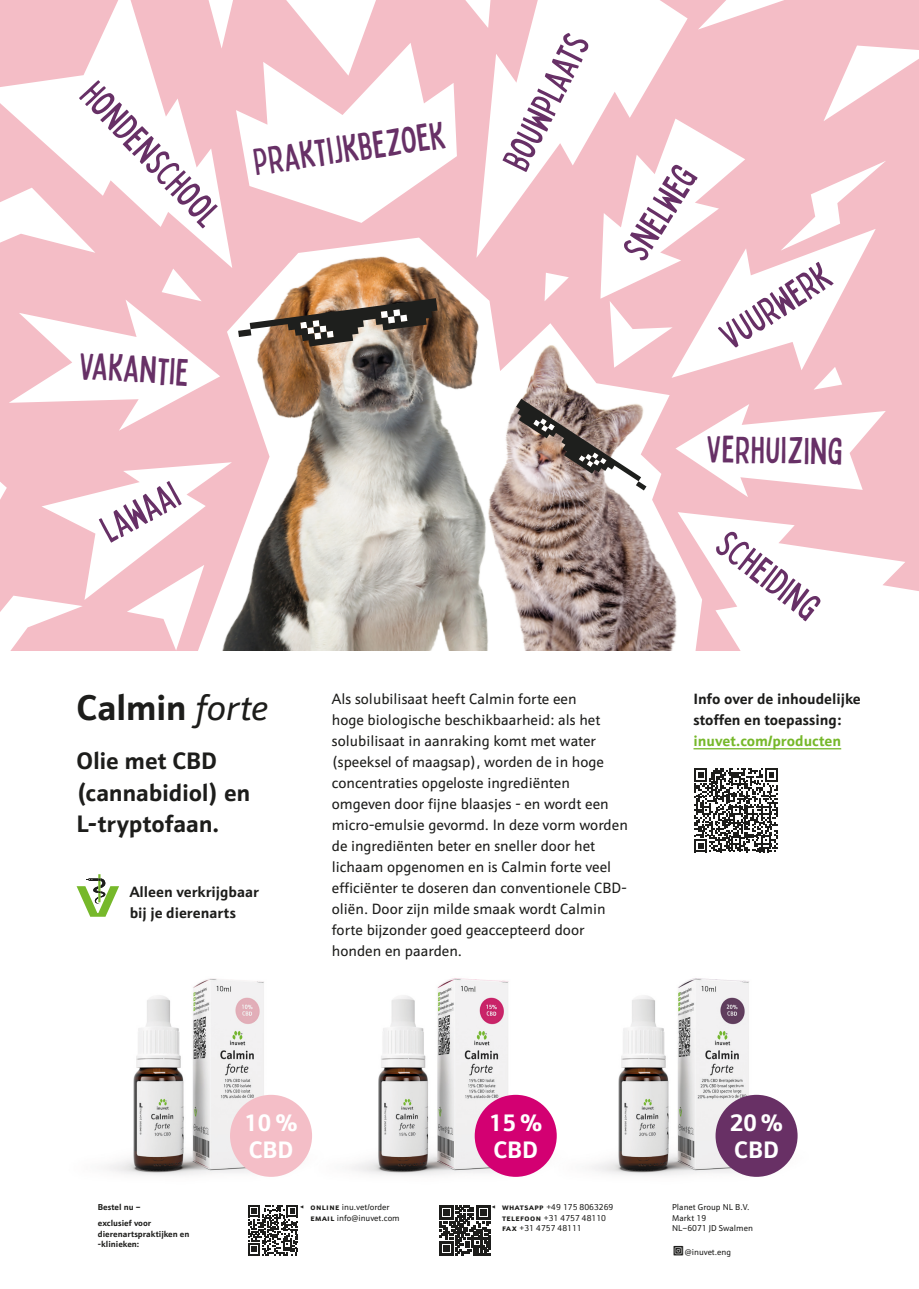
<style>
.page{position:relative;width:919px;height:1289px;background:#fff}
.page>*{position:absolute;margin:0;border:0;box-sizing:border-box;transform-origin:0 0}
.t1{font:condensed 37.65px "Bobby Jones";color:#673066}
.t2{font:700 36px "Schnebel Sans ME";letter-spacing:-.02em;color:#1d1d1b}
.t3{font:700 24px/31.5px "Schnebel Sans ME";letter-spacing:-.005em;color:#1d1d1b}
.t4{font:700 24px/27px "Schnebel Sans ME";color:#fff}
.t5{font:15px/21px "Schnebel Sans ME";color:#1d1d1b}
.t6{font:700 15px/21px "Schnebel Sans ME";color:#1d1d1b}
.t7{font:700 15px "Schnebel Sans ME";color:#76b82a}
.t8{font:8.7px/10.5px "Schnebel Sans ME";color:#1d1d1b}
.t9{font:700 8.7px/15.8px "Schnebel Sans ME";color:#1d1d1b}
.s1{font-weight:400;font-style:italic}
.s2{font-weight:700}
</style>
<div class="page">
<hr style="left:693px;top:748px;width:148px;height:1px;background:#76b82a">
<img style="left:0;top:223px;width:600px;height:428px">
<img style="left:244px;top:316px;width:622px;height:335px">
<svg style="left:476px;top:0;width:211px;height:258px"></svg>
<svg style="left:0;top:0;width:232px;height:268px;fill:#f4bdc6"></svg>
<svg style="left:677px;top:512px;width:241px;height:139px"></svg>
<svg style="left:675px;top:404px;width:210px;height:93px"></svg>
<svg style="left:698px;top:0;width:117px;height:30px"></svg>
<img style="left:238px;top:298px;width:199px;height:48px">
<svg style="left:516px;top:399px;width:130px;height:91px"></svg>
<svg style="left:0;top:450px;width:232px;height:201px"></svg>
<svg style="left:0;top:188px;width:95px;height:70px"></svg>
<svg style="left:202px;top:0;width:293px;height:223px"></svg>
<svg style="left:9px;top:268px;width:211px;height:163px"></svg>
<svg style="left:544px;top:273px;width:24px;height:28px"></svg>
<svg style="left:600px;top:46px;width:318px;height:343px"></svg>
<svg style="left:694px;top:768px;width:83px;height:84px"></svg>
<svg style="left:77px;top:874px;width:42px;height:42px"></svg>
<img style="left:107px;top:978px;width:203px;height:199px">
<img style="left:591px;top:978px;width:207px;height:199px">
<img style="left:310px;top:978px;width:247px;height:199px">
<div style="left:230px;top:1094px;width:82px;height:82px;background:#f4bec7;border-radius:50%"></div>
<div style="left:715px;top:1094px;width:82px;height:82px;background:#683065;border-radius:50%"></div>
<div style="left:474px;top:1094px;width:82px;height:82px;background:#d30072;border-radius:50%"></div>
<svg style="left:248px;top:1205px;width:50px;height:50px"></svg>
<svg style="left:439px;top:1205px;width:51px;height:50px"></svg>
<h1 class="t1" style="left:111px;top:67px;width:184px;rotate:47deg">Hondenschool</h1>
<h1 class="t1" style="left:250px;top:131px;width:194px;rotate:-8deg">Praktijkbezoek</h1>
<h1 class="t1" style="left:81px;top:334px;width:111px;rotate:4deg">Vakantie</h1>
<h1 class="t1" style="left:89px;top:505px;width:84px;rotate:-29deg">Lawaai</h1>
<h1 class="t1" style="left:486px;top:154px;width:148px;rotate:-64deg">Bouwplaats</h1>
<h1 class="t1" style="left:606px;top:240px;width:104px;rotate:-58deg">Snelweg</h1>
<h1 class="t1" style="left:707px;top:314px;width:125px;rotate:-33deg">Vuurwerk</h1>
<h1 class="t1" style="left:707px;top:418px;width:138px;rotate:1deg">Verhuizing</h1>
<h1 class="t1" style="left:740px;top:514px;width:120px;rotate:38deg">Scheiding</h1>
<h2 class="t2" style="left:77px;top:677px;width:193px">Calmin <span class="s1">forte</span></h2>
<h3 class="t3" style="left:77px;top:743px;width:175px">Olie met CBD (cannabidiol) en<br>L-tryptofaan.</h3>
<p class="t6" style="left:130px;top:880px;width:131px">Alleen verkrijgbaar bij je dierenarts</p>
<p class="t5" style="left:332px;top:688px;width:297px">Als solubilisaat heeft Calmin forte een<br>hoge biologische beschikbaarheid: als het solubilisaat in aanraking komt met water (speeksel of maagsap), worden de in hoge concentraties opgeloste ingrediënten omgeven door fijne blaasjes - en wordt een micro-emulsie gevormd. In deze vorm worden de ingrediënten beter en sneller door het lichaam opgenomen en is Calmin forte veel efficiënter te doseren dan conventionele CBD&shy;oliën. Door zijn milde smaak wordt Calmin forte bijzonder goed geaccepteerd door honden en paarden.</p>
<p class="t6" style="left:693px;top:687px;width:169px">Info over de inhoudelijke stoffen en toepassing:</p>
<p class="t7" style="left:693px;top:728px;width:149px">inuvet.com/producten</p>
<p class="t9" style="left:98px;top:1198px;width:55px">Bestel nu – exclusief voor</p>
<p class="t9" style="left:98px;top:1227px;width:93px;line-height:10.5px">dierenartspraktijken en -klinieken:</p>
<h3 class="t4" style="left:244px;top:1107px;width:55px">10%<br>CBD</h3>
<h3 class="t4" style="left:489px;top:1107px;width:55px">15%<br>CBD</h3>
<h3 class="t4" style="left:730px;top:1107px;width:55px">20%<br>CBD</h3>
<p class="t9" style="left:491px;top:1198px;width:6px">◂</p>
<p class="t8" style="left:672px;top:1201px;width:82px">Planet Group NL B.V.<br>Markt 19<br>NL–6071 JD Swalmen</p>
<p class="t8" style="left:684px;top:1246px;width:48px">@inuvet.eng</p>
<p class="t8" style="left:310px;top:1201px;width:91px"><span class="s2">online</span> inu.vet/order <span class="s2">email</span> info@inuvet.com</p>
<p class="t9" style="left:300px;top:1198px;width:6px">◂</p>
<p class="t8" style="left:502px;top:1201px;width:113px"><span class="s2">whatsapp</span> +49 175 8063269 <span class="s2">telefoon</span> +31 4757 48110 <span class="s2">fax</span> +31 4757 48111</p>
</div>
